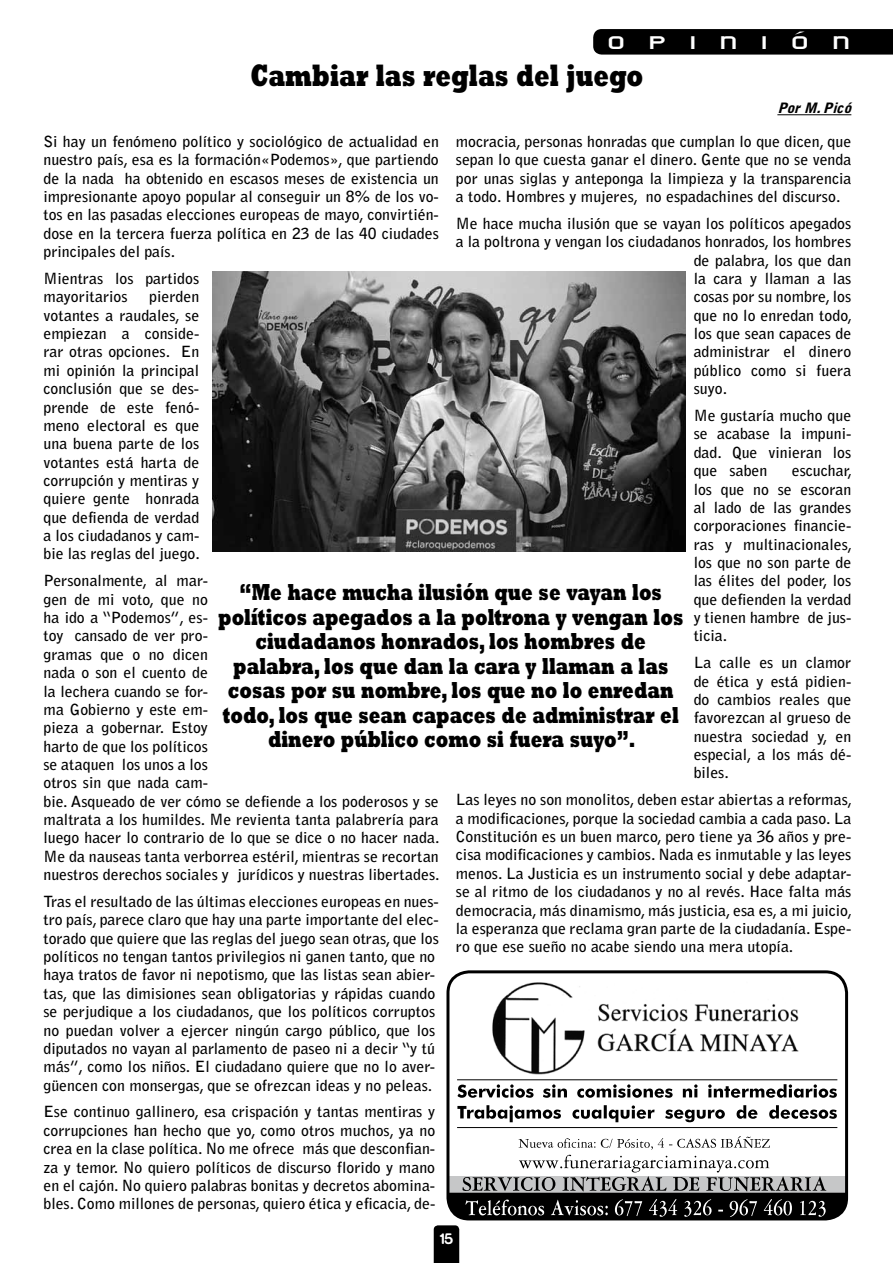
<style>
.page{position:relative;width:893px;height:1263px;background:#fff}
.page>*{position:absolute;margin:0;border:0;box-sizing:border-box;transform-origin:0 0}
.t1{font:800 31.5px "Rockwell";color:#000;scale:.71 1}
.t2{font:24.75px "Empire Builder Document";letter-spacing:.73em;color:#fff;scale:1.27 1}
.t3{font:800 23.55px/24.5px "Rockwell";color:#000;text-align:center;scale:.71 1}
.t4{font:700 15.3px/18.3px "Bell Gothic Std";color:#000;text-align:justify}
.t5{font:italic 900 14.25px "Bell Gothic Std";color:#000}
.t6{font:700 13.5px "Rocko FLF";color:#fff}
</style>
<div class="page">
<svg style="left:593px;top:29px;width:300px;height:26px"></svg>
<svg style="left:434px;top:1225px;width:25px;height:38px"></svg>
<div style="left:446px;top:970px;width:402px;height:250px;border:3px solid #000;border-radius:21px"></div>
<img style="left:476px;top:982px;width:332px;height:99px">
<hr style="left:457px;top:1079px;width:380px;height:1px;background:#000">
<hr style="left:457px;top:1127px;width:380px;height:1px;background:#000">
<svg style="left:457px;top:1105px;width:380px;height:17px"></svg>
<svg style="left:457px;top:1084px;width:380px;height:14px"></svg>
<svg style="left:448px;top:1136px;width:399px;height:83px"></svg>
<hr style="left:777px;top:114px;width:74px;height:1px;background:#000">
<img style="left:212px;top:271px;width:473px;height:281px">
<h2 class="t2" style="left:607px;top:28px;width:193px">opinión</h2>
<h1 class="t1" style="left:250px;top:55px;width:555px">Cambiar las reglas del juego</h1>
<p class="t5" style="left:777px;top:100px;width:80px">PorM.Picó</p>
<p class="t4" style="left:43px;top:132px;width:397px">Si hay un fenómeno político y sociológico de actualidad en nuestro país, esa es la formación«Podemos», que partiendo de la nada ha obtenido en escasos meses de existencia un impresionante apoyo popular al conseguir un 8% de los vo&shy;tos en las pasadas elecciones europeas de mayo, convirtién&shy;dose en la tercera fuerza política en 23 de las 40 ciudades principales del país.</p>
<p class="t4" style="left:43px;top:269px;width:157px">Mientras los partidos mayoritarios</p>
<p class="t4" style="left:456px;top:132px;width:397px">mocracia, personas honradas que cumplan lo que dicen, que sepan lo que cuesta ganar el dinero. Gente que no se venda por unas siglas y anteponga la limpieza y la transparencia a todo. Hombres y mujeres, no espadachines del discurso.</p>
<p class="t4" style="left:456px;top:214px;width:397px">Me hace mucha ilusión que se vayan los políticos apegados</p>
<p class="t4" style="left:456px;top:233px;width:397px">a la poltrona y vengan los ciudadanos honrados, los hombres</p>
<p class="t4" style="left:694px;top:251px;width:159px">de palabra, los que dan</p>
<p class="t4" style="left:694px;top:269px;width:159px">la cara y llaman a las</p>
<p class="t4" style="left:694px;top:288px;width:159px">cosas por su nombre, los</p>
<p class="t4" style="left:694px;top:306px;width:160px">que no lo enredan todo,</p>
<p class="t4" style="left:694px;top:324px;width:159px">los que sean capaces de</p>
<p class="t4" style="left:694px;top:343px;width:159px">administrar el dinero</p>
<p class="t4" style="left:694px;top:361px;width:159px">público como si fuera</p>
<p class="t4" style="left:694px;top:380px;width:35px">suyo.</p>
<p class="t4" style="left:694px;top:406px;width:159px">Me gustaría mucho que se acabase la impuni&shy;dad. Que vinieran los que saben</p>
<p class="t4" style="left:43px;top:288px;width:158px;text-indent:106px">pierden votantes a raudales, se empiezan a conside&shy;rar otras opciones. En mi opinión la principal conclusión que se des&shy;prende de este fenó&shy;meno electoral es que una buena parte de los votantes está harta de corrupción y mentiras y quiere gente honrada que defienda de verdad a los ciudadanos y cam&shy;bie las reglas del juego.</p>
<p class="t4" style="left:43px;top:572px;width:398px;text-align:left">Personalmente, al mar-<br>gen de mi voto, que no<br>ha ido a “Podemos”, es-<br>toy cansado de ver pro-<br>gramas que o no dicen<br>nada o son el cuento de<br>la lechera cuando se for-<br>ma Gobierno y este em-<br>pieza a gobernar. Estoy<br>harto de que los políticos<br>se ataquen los unos a los<br>otros sin que nada cam-<br>bie. Asqueado de ver cómo se defiende a los poderosos y se maltrata a los humildes. Me revienta tanta palabrería para luego hacer lo contrario de lo que se dice o no hacer nada.<br>Me da nauseas tanta verborrea estéril, mientras se recortan nuestros derechos sociales y jurídicos y nuestras libertades.</p>
<p class="t4" style="left:43px;top:892px;width:397px;text-align:left">Tras el resultado de las últimas elecciones europeas en nues&shy;tro país, parece claro que hay una parte importante del elec&shy;torado que quiere que las reglas del juego sean otras, que los políticos no tengan tantos privilegios ni ganen tanto, que no haya tratos de favor ni nepotismo, que las listas sean abier&shy;tas, que las dimisiones sean obligatorias y rápidas cuando se perjudique a los ciudadanos, que los políticos corruptos no puedan volver a ejercer ningún cargo público, que los diputados no vayan al parlamento de paseo ni a decir “y tú más”, como los niños. El ciudadano quiere que no lo aver&shy;güencen con monsergas, que se ofrezcan ideas y no peleas.</p>
<p class="t4" style="left:43px;top:1103px;width:393px">Ese continuo gallinero, esa crispación y tantas mentiras y corrupciones han hecho que yo, como otros muchos, ya no crea en la clase política. No me ofrece más que desconfian&shy;za y temor. No quiero políticos de discurso florido y mano en el cajón. No quiero palabras bonitas y decretos abomina&shy;bles. Como millones de personas, quiero ética y eficacia, de-</p>
<p class="t4" style="left:694px;top:461px;width:160px;text-indent:98px">escuchar, los que no se escoran al lado de las grandes corporaciones financie&shy;ras y multinacionales, los que no son parte de las élites del poder, los que defienden la verdad y tienen hambre de jus&shy;ticia.</p>
<p class="t4" style="left:694px;top:654px;width:159px">La calle es un clamor de ética y está pidien&shy;do cambios reales que favorezcan al grueso de nuestra sociedad y, en especial, a los más dé&shy;biles.</p>
<p class="t4" style="left:456px;top:791px;width:398px">Las leyes no son monolitos, deben estar abiertas a reformas, a modificaciones, porque la sociedad cambia a cada paso. La Constitución es un buen marco, pero tiene ya 36 años y pre&shy;cisa modificaciones y cambios. Nada es inmutable y las leyes menos. La Justicia es un instrumento social y debe adaptar&shy;se al ritmo de los ciudadanos y no al revés. Hace falta más democracia, más dinamismo, más justicia, esa es, a mi juicio, la esperanza que reclama gran parte de la ciudadanía. Espe&shy;ro que ese sueño no acabe siendo una mera utopía.</p>
<p class="t3" style="left:218px;top:579px;width:657px">“Me hace mucha ilusión que se vayan los políticos apegados a la poltrona y vengan los ciudadanos honrados, los hombres de palabra, los que dan la cara y llaman a las cosas por su nombre, los que no lo enredan todo, los que sean capaces de administrar el dinero público como si fuera suyo”.</p>
<p class="t6" style="left:440px;top:1230px;width:15px">15</p>
</div>
